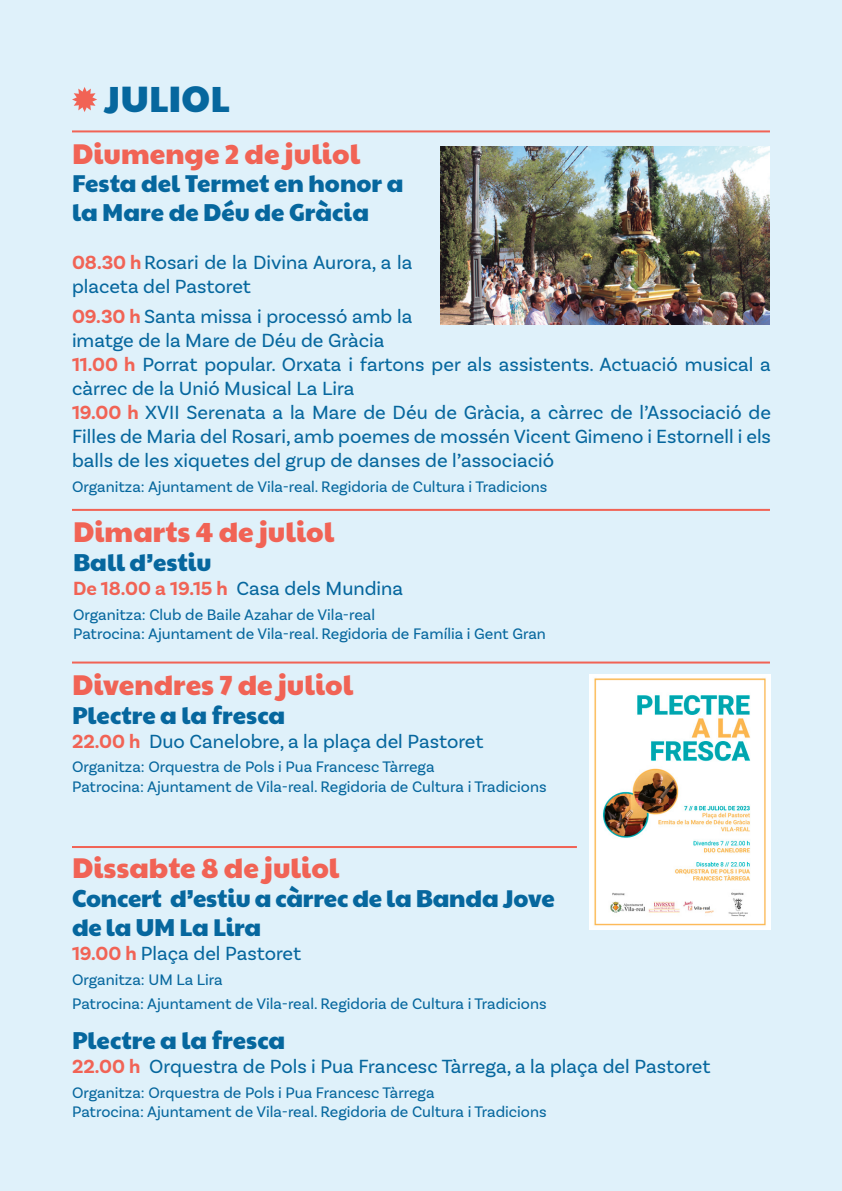
<style>
.page{position:relative;width:842px;height:1191px;background:#dff1fa}
.page>*{position:absolute;margin:0;border:0;box-sizing:border-box;transform-origin:0 0}
.t1{font:36px "Paytone One";color:#06679e}
.t2{font:28px "Paytone One";color:#f16355}
.t3{font:24px/28.8px "Paytone One";color:#06679e}
.t4{font:20px/24px "Basic Sans";color:#06679e}
.t5{font:16px/19.2px "Basic Sans";color:#06679e}
.s1{font-weight:700;color:#f16355}
</style>
<div class="page">
<svg style="left:72px;top:87px;width:25px;height:25px"></svg>
<img style="left:441px;top:146px;width:329px;height:179px">
<hr style="left:72px;top:130px;width:698px;height:2px;background:#f16355">
<hr style="left:72px;top:661px;width:698px;height:2px;background:#f16355">
<hr style="left:72px;top:846px;width:505px;height:2px;background:#f16355">
<hr style="left:72px;top:509px;width:698px;height:2px;background:#f16355">
<img style="left:590px;top:674px;width:181px;height:255px">
<h1 class="t1" style="left:104px;top:66px;width:127px">JULIOL</h1>
<h2 class="t2" style="left:72px;top:128px;width:290px">Diumenge 2 de juliol</h2>
<p class="t3" style="left:72px;top:167px;width:333px">Festa del Termet en honor a la Mare de Déu de Gràcia</p>
<p class="t4" style="left:72px;top:250px;width:342px"><span class="s1">08.30 h</span>Rosari de la Divina Aurora, a la placeta del Pastoret</p>
<p class="t4" style="left:72px;top:304px;width:700px"><span class="s1">09.30 h</span> Santa missa i processó amb la<br>imatge de la Mare de Déu de Gràcia<br><span class="s1">11.00 h</span> Porrat popular. Orxata i fartons per als assistents. Actuació musical a càrrec de la Unió Musical La Lira<br><span class="s1">19.00 h</span> XVII Serenata a la Mare de Déu de Gràcia, a càrrec de l’Associació de Filles de Maria del Rosari, amb poemes de mossén Vicent Gimeno i Estornell i els balls de les xiquetes del grup de danses de l’associació</p>
<p class="t5" style="left:72px;top:477px;width:477px">Organitza: Ajuntament de Vila-real. Regidoria de Cultura i Tradicions</p>
<h2 class="t2" style="left:73px;top:506px;width:263px">Dimarts 4 de juliol</h2>
<p class="t3" style="left:73px;top:545px;width:140px">Ball d’estiu</p>
<p class="t4" style="left:73px;top:576px;width:332px"><span class="s1">De 18.00 a 19.15 h</span> Casa dels Mundina</p>
<p class="t5" style="left:73px;top:604px;width:474px">Organitza: Club de Baile Azahar de Vila-real<br>Patrocina: Ajuntament de Vila-real. Regidoria de Família i Gent Gran</p>
<h2 class="t2" style="left:72px;top:659px;width:283px">Divendres 7 de juliol</h2>
<p class="t3" style="left:72px;top:698px;width:215px">Plectre a la fresca</p>
<p class="t4" style="left:72px;top:728px;width:413px"><span class="s1">22.00 h</span> Duo Canelobre, a la plaça del Pastoret</p>
<p class="t5" style="left:72px;top:757px;width:476px">Organitza: Orquestra de Pols i Pua Francesc Tàrrega<br>Patrocina: Ajuntament de Vila-real. Regidoria de Cultura i Tradicions</p>
<h2 class="t2" style="left:72px;top:842px;width:269px">Dissabte 8 de juliol</h2>
<p class="t3" style="left:72px;top:881px;width:484px">Concert d’estiu a càrrec de la Banda Jove de la UM La Lira</p>
<p class="t4" style="left:72px;top:941px;width:231px"><span class="s1">19.00 h</span> Plaça del Pastoret</p>
<p class="t5" style="left:72px;top:967px;width:476px;line-height:24px">Organitza: UM La Lira<br>Patrocina: Ajuntament de Vila-real. Regidoria de Cultura i Tradicions</p>
<p class="t3" style="left:72px;top:1023px;width:215px">Plectre a la fresca</p>
<p class="t4" style="left:72px;top:1054px;width:640px"><span class="s1">22.00 h</span> Orquestra de Pols i Pua Francesc Tàrrega, a la plaça del Pastoret</p>
<p class="t5" style="left:72px;top:1082px;width:476px">Organitza: Orquestra de Pols i Pua Francesc Tàrrega<br>Patrocina: Ajuntament de Vila-real. Regidoria de Cultura i Tradicions</p>
</div>
